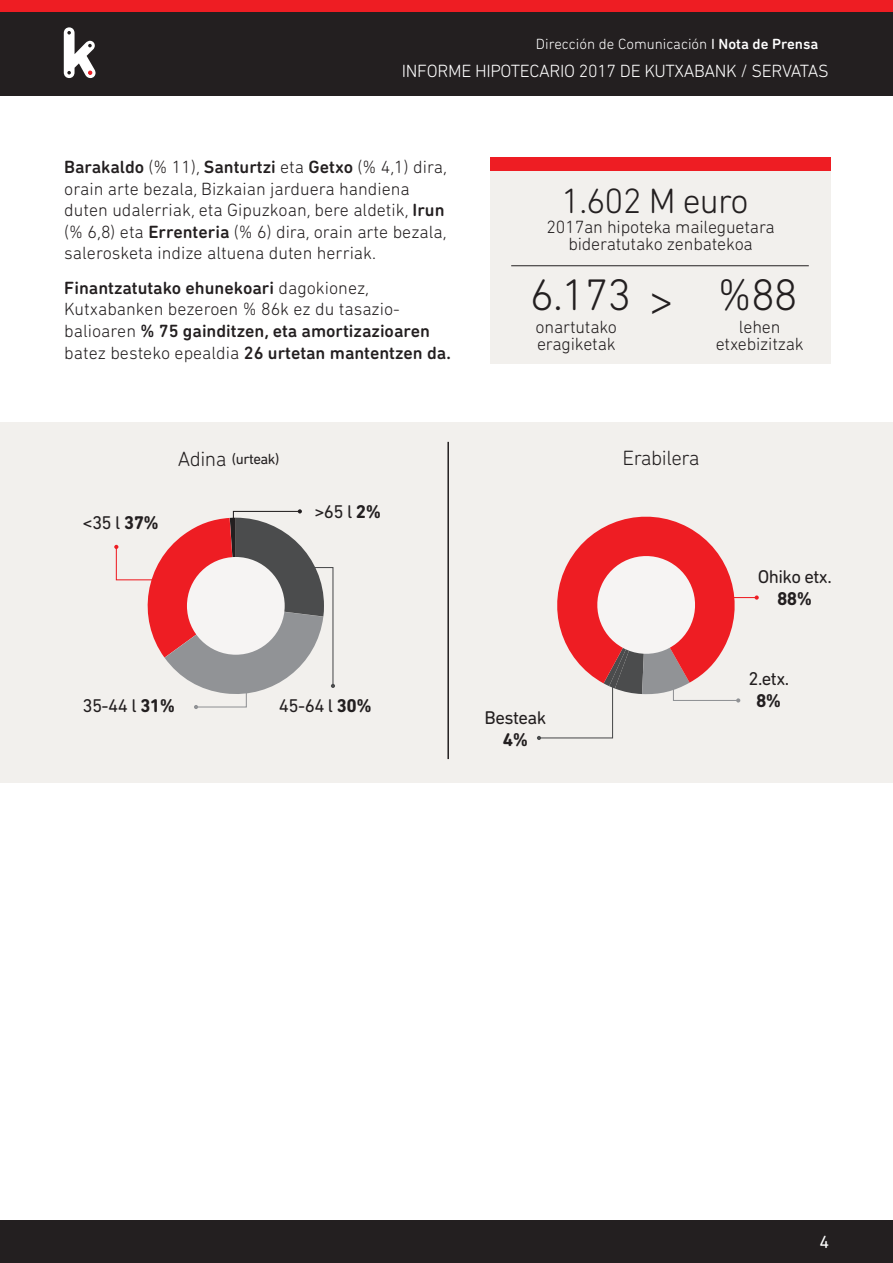
<style>
.page{position:relative;width:893px;height:1263px;background:#fff}
.page>*{position:absolute;margin:0;border:0;box-sizing:border-box;transform-origin:0 0}
.t1{font:300 45px "DIN Next Rounded LT Pro";color:#231f20}
.t2{font:38.85px "Myriad Pro";color:#231f20}
.t3{font:300 35.7px "DIN Next Rounded LT Pro";letter-spacing:-.025em;color:#231f20}
.t4{font:300 21px "DIN Next Rounded LT Pro";letter-spacing:-.025em;color:#231f20}
.t5{font:18.75px "DIN Next Rounded LT Pro";letter-spacing:-.03em;color:#231f20}
.t6{font:700 18.75px "DIN Next Rounded LT Pro";color:#231f20}
.t7{font:300 18px/21.6px "DIN Next Rounded LT Pro";color:#231f20}
.t8{font:500 18px/21.6px "DIN Next Rounded LT Pro";color:#231f20}
.t9{font:300 18px "DIN Next Rounded LT Pro";letter-spacing:-.02em;color:#fff}
.t10{font:18px "DIN Next Rounded LT Pro";color:#fff}
.t11{font:300 15px "DIN Next Rounded LT Pro";color:#fff}
.t12{font:15px "DIN Next Rounded LT Pro";letter-spacing:-.03em;color:#231f20}
.s1{font-weight:400}
.s2{font-weight:500}
.s3{font-weight:300}
.s4{font-weight:700}
.s5{font-weight:300;font-size:21px}
</style>
<div class="page">
<div style="left:0;top:9px;width:893px;height:87px;background:#231f20"></div>
<div style="left:0;top:0;width:893px;height:11px;background:#ee1d23"></div>
<svg style="left:64px;top:27px;width:32px;height:51px"></svg>
<div style="left:0;top:1220px;width:893px;height:43px;background:#231f20"></div>
<div style="left:0;top:422px;width:893px;height:360px;background:#f2f0ed"></div>
<hr style="left:722px;top:597px;width:35px;height:1px;background:#ee1d23">
<svg style="left:755px;top:595px;width:4px;height:5px"></svg>
<svg style="left:537px;top:516px;width:210px;height:224px"></svg>
<svg style="left:114px;top:509px;width:221px;height:200px"></svg>
<div style="left:490px;top:157px;width:341px;height:207px;background:#f2f0ed"></div>
<div style="left:490px;top:157px;width:341px;height:13px;background:#ee1d23"></div>
<hr style="left:511px;top:265px;width:298px;height:1px;background:#231f20">
<hr style="left:447px;top:442px;width:2px;height:317px;background:#231f20">
<p class="t11" style="left:536px;top:35px;width:284px">Dirección de Comunicación <span class="s1">I</span> <span class="s2">Nota de Prensa</span></p>
<p class="t9" style="left:402px;top:61px;width:428px">INFORME HIPOTECARIO 2017 DE KUTXABANK / SERVATAS</p>
<p class="t7" style="left:64px;top:156px;width:384px"><span class="s2">Barakaldo</span> (% 11), <span class="s2">Santurtzi</span> eta <span class="s2">Getxo</span> (% 4,1) dira, orain arte bezala, Bizkaian jarduera handiena duten udalerriak, eta Gipuzkoan, bere aldetik, <span class="s2">Irun </span>(% 6,8) eta <span class="s2">Errenteria</span> (% 6) dira, orain arte bezala, salerosketa indize altuena duten herriak.</p>
<p class="t8" style="left:64px;top:277px;width:388px">Finantzatutako ehunekoari <span class="s3">dagokionez, Kutxabanken bezeroen % 86k ez du tasazio&shy;balioaren</span> % 75 gainditzen, eta amortizazioaren <span class="s3">batez besteko epealdia</span> 26 urtetan mantentzen da.</p>
<p class="t5" style="left:82px;top:512px;width:78px">&lt;35 l <span class="s4">37%</span></p>
<p class="t12" style="left:178px;top:450px;width:103px"><span class="s5">Adina</span> (urteak)</p>
<p class="t5" style="left:314px;top:500px;width:68px">&gt;65 l <span class="s4">2%</span></p>
<p class="t5" style="left:82px;top:694px;width:94px">35-44 l <span class="s4">31%</span></p>
<p class="t5" style="left:279px;top:694px;width:94px">45-64 l <span class="s4">30%</span></p>
<h3 class="t3" style="left:561px;top:180px;width:189px">1.602 M euro</h3>
<p class="t7" style="left:546px;top:219px;width:230px;line-height:16.5px;text-align:center">2017an hipoteka maileguetara bideratutako zenbatekoa</p>
<h1 class="t1" style="left:530px;top:269px;width:103px">6.173</h1>
<h1 class="t1" style="left:718px;top:269px;width:82px">%88</h1>
<p class="t7" style="left:536px;top:319px;width:83px;line-height:16.5px">onartutako eragiketak</p>
<p class="t7" style="left:716px;top:319px;width:90px;line-height:16.5px;text-align:center">lehen etxebizitzak</p>
<h2 class="t2" style="left:650px;top:277px;width:25px">&gt;</h2>
<p class="t5" style="left:485px;top:706px;width:63px">Besteak</p>
<p class="t6" style="left:503px;top:729px;width:27px">4%</p>
<p class="t4" style="left:622px;top:446px;width:78px">Erabilera</p>
<p class="t5" style="left:758px;top:565px;width:76px">Ohiko etx.</p>
<p class="t6" style="left:777px;top:588px;width:37px">88%</p>
<p class="t5" style="left:748px;top:667px;width:42px">2.etx.</p>
<p class="t6" style="left:756px;top:690px;width:27px">8%</p>
<p class="t10" style="left:819px;top:1231px;width:11px">4</p>
</div>
